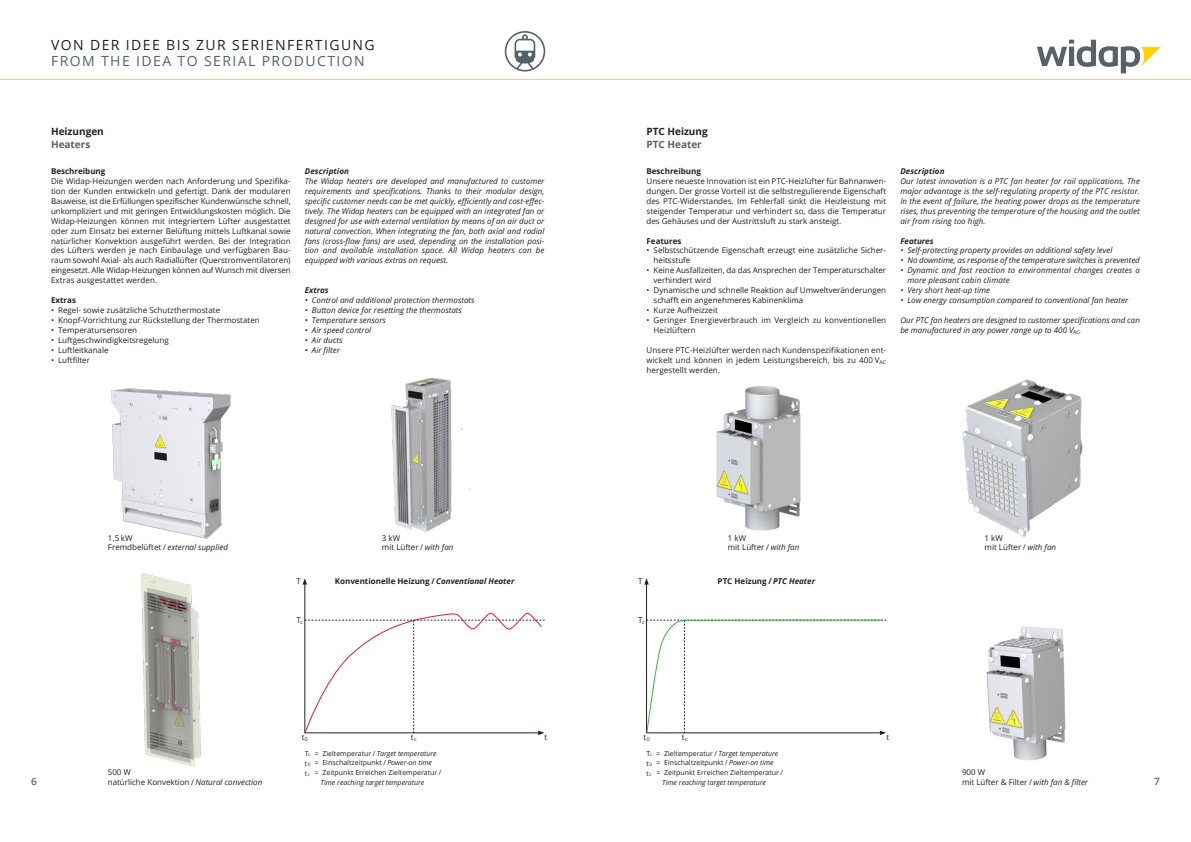
<style>
.page{position:relative;width:1191px;height:842px;background:#fff}
.page>*{position:absolute;margin:0;border:0;box-sizing:border-box;transform-origin:0 0}
.t1{font:14px "Open Sans";letter-spacing:.1em;color:#231f20}
.t2{font:14px "Open Sans";letter-spacing:.1em;color:#53616b}
.t3{font:700 10px "Open Sans";color:#231f20}
.t4{font:700 10px "Open Sans";color:#53616b}
.t5{font:600 10px "Open Sans";color:#53616b}
.t6{font:8px/9.9px "Open Sans";color:#231f20}
.t7{font:italic 8px/9.9px "Open Sans";color:#231f20;text-align:justify}
.t8{font:700 8px "Open Sans";color:#231f20}
.t9{font:italic 700 8px "Open Sans";letter-spacing:.01em;color:#231f20}
.t10{font:7px "Open Sans";color:#231f20}
.t11{font:italic 7px "Open Sans";color:#231f20}
.s1{font-style:italic}
.s2{font-size:5.3px}
.s3{font-size:4.6px}
</style>
<div class="page">
<hr style="left:0;top:79px;width:595px;height:1px;background:#fed702">
<hr style="left:595px;top:79px;width:596px;height:1px;background:#fed702">
<svg style="left:1037px;top:40px;width:123px;height:33px"></svg>
<svg style="left:505px;top:31px;width:40px;height:41px"></svg>
<svg style="left:302px;top:578px;width:242px;height:157px"></svg>
<svg style="left:644px;top:578px;width:242px;height:157px"></svg>
<img style="left:111px;top:388px;width:120px;height:151px">
<img style="left:716px;top:386px;width:85px;height:145px">
<img style="left:391px;top:377px;width:80px;height:155px">
<img style="left:962px;top:379px;width:121px;height:158px">
<img style="left:141px;top:573px;width:60px;height:194px">
<img style="left:986px;top:626px;width:80px;height:135px">
<h1 class="t1" style="left:51px;top:36px;width:325px">VON DER IDEE BIS ZUR SERIENFERTIGUNG</h1>
<h1 class="t2" style="left:51px;top:51px;width:315px">FROM THE IDEA TO SERIAL PRODUCTION</h1>
<p class="t3" style="left:51px;top:125px;width:54px">Heizungen</p>
<p class="t4" style="left:51px;top:138px;width:41px">Heaters</p>
<p class="t8" style="left:51px;top:166px;width:56px">Beschreibung</p>
<p class="t6" style="left:51px;top:176px;width:241px;text-align:justify">Die Widap-Heizungen werden nach Anforderung und Spezifika&shy;tion der Kunden entwickeln und gefertigt. Dank der modularen Bauweise, ist die Erfüllungen spezifischer Kundenwünsche schnell, unkompliziert und mit geringen Entwicklungskosten möglich. Die Widap-Heizungen können mit integriertem Lüfter ausgestattet oder zum Einsatz bei externer Belüftung mittels Luftkanal sowie natürlicher Konvektion ausgeführt werden. Bei der Integration des Lüfters werden je nach Einbaulage und verfügbaren Bau&shy;raum sowohl Axial- als auch Radiallüfter (Querstromventilatoren) eingesetzt. Alle Widap-Heizungen können auf Wunsch mit diversen Extras ausgestattet werden.</p>
<p class="t8" style="left:51px;top:294px;width:27px">Extras</p>
<p class="t6" style="left:51px;top:305px;width:171px">• Regel- sowie zusätzliche Schutzthermostate</p>
<p class="t6" style="left:51px;top:315px;width:210px">• Knopf-Vorrichtung zur Rückstellung der Thermostaten</p>
<p class="t6" style="left:51px;top:325px;width:88px">• Temperatursensoren</p>
<p class="t6" style="left:51px;top:335px;width:119px">• Luftgeschwindigkeitsregelung</p>
<p class="t6" style="left:51px;top:345px;width:59px">• Luftleitkanale</p>
<p class="t6" style="left:51px;top:354px;width:41px">• Luftfilter</p>
<p class="t9" style="left:305px;top:165px;width:46px">Description</p>
<p class="t7" style="left:305px;top:176px;width:241px">The Widap heaters are developed and manufactured to customer requirements and specifications. Thanks to their modular design, specific customer needs can be met quickly, efficiently and cost-effec&shy;tively. The Widap heaters can be equipped with an integrated fan or designed for use with external ventilation by means of an air duct or natural convection. When integrating the fan, both axial and radial fans (cross-flow fans) are used, depending on the installation posi&shy;tion and available installation space. All Widap heaters can be equipped with various extras on request.</p>
<p class="t9" style="left:305px;top:285px;width:25px">Extras</p>
<p class="t7" style="left:305px;top:295px;width:171px">• Control and additional protection thermostats</p>
<p class="t7" style="left:305px;top:305px;width:158px">• Button device for resetting the thermostats</p>
<p class="t7" style="left:305px;top:315px;width:83px">• Temperature sensors</p>
<p class="t7" style="left:305px;top:325px;width:68px">• Air speed control</p>
<p class="t7" style="left:305px;top:335px;width:39px">• Air ducts</p>
<p class="t7" style="left:305px;top:345px;width:37px">• Air filter</p>
<p class="t3" style="left:646px;top:125px;width:63px">PTC Heizung</p>
<p class="t4" style="left:646px;top:138px;width:57px">PTC Heater</p>
<p class="t8" style="left:646px;top:166px;width:56px">Beschreibung</p>
<p class="t6" style="left:646px;top:176px;width:241px;text-align:justify">Unsere neueste Innovation ist ein PTC-Heizlüfter für Bahnanwen&shy;dungen. Der grosse Vorteil ist die selbstregulierende Eigenschaft des PTC-Widerstandes. Im Fehlerfall sinkt die Heizleistung mit steigender Temperatur und verhindert so, dass die Temperatur des Gehäuses und der Austrittsluft zu stark ansteigt.</p>
<p class="t8" style="left:646px;top:235px;width:37px">Features</p>
<p class="t6" style="left:653px;top:245px;width:234px;text-indent:-7px">• Selbstschützende Eigenschaft erzeugt eine zusätzliche Sicher&shy;heitsstufe</p>
<p class="t6" style="left:653px;top:265px;width:234px;text-indent:-7px">• Keine Ausfallzeiten, da das Ansprechen der Temperaturschalter verhindert wird</p>
<p class="t6" style="left:653px;top:285px;width:234px;text-indent:-7px">• Dynamische und schnelle Reaktion auf Umweltveränderungen schafft ein angenehmeres Kabinenklima</p>
<p class="t6" style="left:646px;top:305px;width:73px">• Kurze Aufheizzeit</p>
<p class="t6" style="left:653px;top:315px;width:234px;text-indent:-7px">• Geringer Energieverbrauch im Vergleich zu konventionellen<br>Heizlüftern</p>
<p class="t6" style="left:646px;top:345px;width:241px;text-align:justify">Unsere PTC-Heizlüfter werden nach Kundenspezifikationen ent&shy;wickelt und können in jedem Leistungsbereich, bis zu 400 V<sub>AC </sub>hergestellt werden.</p>
<p class="t9" style="left:900px;top:166px;width:46px">Description</p>
<p class="t7" style="left:900px;top:176px;width:241px">Our latest innovation is a PTC fan heater for rail applications. The major advantage is the self-regulating property of the PTC resistor.<br>In the event of failure, the heating power drops as the temperature rises, thus preventing the temperature of the housing and the outlet air from rising too high.</p>
<p class="t9" style="left:900px;top:235px;width:35px">Features</p>
<p class="t7" style="left:900px;top:245px;width:214px">• Self-protecting property provides an additional safety level</p>
<p class="t7" style="left:900px;top:255px;width:241px">• No downtime, as response of the temperature switches is prevented</p>
<p class="t7" style="left:907px;top:265px;width:234px;text-indent:-7px">• Dynamic and fast reaction to environmental changes creates a more pleasant cabin climate</p>
<p class="t7" style="left:900px;top:285px;width:91px">• Very short heat-up time</p>
<p class="t7" style="left:900px;top:295px;width:229px">• Low energy consumption compared to conventional fan heater</p>
<p class="t7" style="left:900px;top:315px;width:241px">Our PTC fan heaters are designed to customer specifications and can be manufactured in any power range up to 400 V<sub>AC</sub>.</p>
<p class="t6" style="left:108px;top:532px;width:122px">1.5 kW<br>Fremdbelüftet / <span class="s1">external supplied</span></p>
<p class="t6" style="left:728px;top:532px;width:73px">1 kW<br>mit Lüfter / <span class="s1">with fan</span></p>
<p class="t6" style="left:984px;top:532px;width:73px">1 kW<br>mit Lüfter / <span class="s1">with fan</span></p>
<p class="t6" style="left:382px;top:532px;width:73px">3 kW<br>mit Lüfter / <span class="s1">with fan</span></p>
<p class="t6" style="left:296px;top:576px;width:6px">T</p>
<p class="t6" style="left:296px;top:615px;width:8px">T<span class="s2">c</span></p>
<p class="t8" style="left:335px;top:576px;width:181px">Konventionelle Heizung / <span class="s1">Conventional Heater</span></p>
<p class="t6" style="left:638px;top:576px;width:6px">T</p>
<p class="t6" style="left:638px;top:615px;width:8px">T<span class="s2">c</span></p>
<p class="t8" style="left:717px;top:576px;width:99px">PTC Heizung / <span class="s1">PTC Heater</span></p>
<p class="t6" style="left:302px;top:732px;width:8px">t<sub>0</sub></p>
<p class="t6" style="left:411px;top:732px;width:7px">t<span class="s2">c</span></p>
<p class="t6" style="left:544px;top:732px;width:4px">t</p>
<p class="t6" style="left:643px;top:732px;width:8px">t<sub>0</sub></p>
<p class="t6" style="left:682px;top:732px;width:7px">t<span class="s2">c</span></p>
<p class="t6" style="left:886px;top:732px;width:4px">t</p>
<p class="t10" style="left:646px;top:748px;width:133px">T<span class="s3">c</span> = Zieltemperatur / <span class="s1">Target temperature</span></p>
<p class="t10" style="left:646px;top:758px;width:129px">t<sub>0</sub> = Einschaltzeitpunkt / <span class="s1">Power-on time</span></p>
<p class="t10" style="left:646px;top:768px;width:138px">t<sub>c</sub> = Zeitpunkt Erreichen Zieltemperatur /</p>
<p class="t11" style="left:662px;top:778px;width:105px">Time reaching target temperature</p>
<p class="t10" style="left:305px;top:748px;width:133px">T<span class="s3">c</span> = Zieltemperatur / <span class="s1">Target temperature</span></p>
<p class="t10" style="left:305px;top:758px;width:129px">t<sub>0</sub> = Einschaltzeitpunkt / <span class="s1">Power-on time</span></p>
<p class="t10" style="left:305px;top:768px;width:138px">t<sub>c</sub> = Zeitpunkt Erreichen Zieltemperatur /</p>
<p class="t11" style="left:320px;top:778px;width:105px">Time reaching target temperature</p>
<p class="t6" style="left:108px;top:767px;width:156px">500 W<br>natürliche Konvektion / <span class="s1">Natural convection</span></p>
<p class="t6" style="left:962px;top:767px;width:128px">900 W<br>mit Lüfter &amp; Filter / <span class="s1">with fan &amp; filter</span></p>
<p class="t5" style="left:31px;top:775px;width:7px">6</p>
<p class="t5" style="left:1154px;top:775px;width:7px">7</p>
</div>
